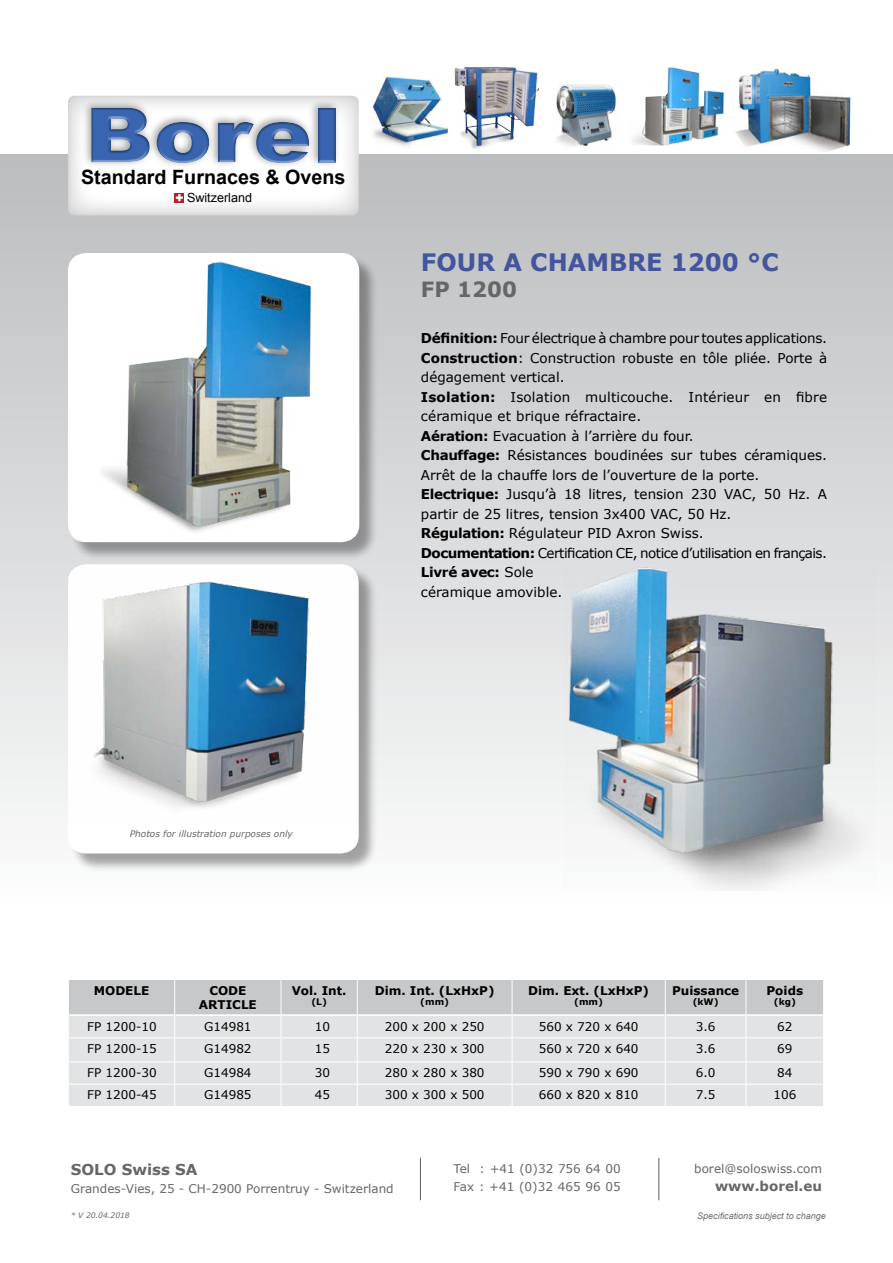
<style>
.page{position:relative;width:893px;height:1263px;background:#fff}
.page>*{position:absolute;margin:0;border:0;box-sizing:border-box;transform-origin:0 0}
.t1{font:700 24px "Verdana";color:#43559e}
.t2{font:700 21px "Verdana";color:#656669}
.t3{font:700 19.8px "Arial";color:#000}
.t4{font:700 15px "Verdana";color:#656669}
.t5{font:13.5px/19.5px "Verdana";color:#000}
.t6{font:700 13.5px "Verdana";color:#656669}
.t7{font:12.6px "Arial";color:#000}
.t8{font:12px "Verdana";color:#000}
.t9{font:12px/18px "Verdana";color:#656669}
.t10{font:700 12px/14.4px "Verdana";color:#000;text-align:center}
.t11{font:italic 9px "Verdana";color:#656669}
.t12{font:italic 9px "Arial";color:#6d6e71}
.t13{font:700 9px "Verdana";color:#000}
.t14{font:italic 7.5px "Verdana";color:#656669}
.s1{font-weight:700}
</style>
<div class="page">
<div style="left:0;top:154px;width:893px;height:752px;background:linear-gradient(to bottom,#babcbf,#fcfcfc)"></div>
<svg style="left:68px;top:96px;width:291px;height:120px"></svg>
<svg style="left:175px;top:193px;width:9px;height:9px"></svg>
<svg style="left:176px;top:194px;width:7px;height:7px"></svg>
<img style="left:74px;top:96px;width:274px;height:75px">
<svg style="left:91px;top:108px;width:244px;height:54px"></svg>
<img style="left:735px;top:66px;width:116px;height:86px">
<img style="left:372px;top:74px;width:74px;height:74px">
<img style="left:629px;top:67px;width:96px;height:88px">
<img style="left:446px;top:67px;width:93px;height:82px">
<img style="left:556px;top:84px;width:60px;height:63px">
<hr style="left:420px;top:1158px;width:1px;height:42px;background:#656669">
<hr style="left:658px;top:1158px;width:1px;height:42px;background:#656669">
<div style="left:70px;top:255px;width:308px;height:306px;background:#000;opacity:.35"></div>
<div style="left:68px;top:253px;width:291px;height:289px;background:#fff;border-radius:18px"></div>
<img style="left:79px;top:253px;width:276px;height:289px">
<div style="left:70px;top:566px;width:307px;height:306px;background:#000;opacity:.35"></div>
<div style="left:68px;top:564px;width:291px;height:289px;background:#fff;border-radius:18px"></div>
<img style="left:68px;top:568px;width:291px;height:256px">
<svg style="left:69px;top:980px;width:754px;height:126px;background:#dbdcde"></svg>
<img style="left:565px;top:566px;width:309px;height:324px">
<h3 class="t3" style="left:81px;top:164px;width:266px">Standard Furnaces &amp; Ovens</h3>
<p class="t7" style="left:187px;top:190px;width:67px">Switzerland</p>
<h1 class="t1" style="left:421px;top:246px;width:359px">FOUR A CHAMBRE 1200 °C</h1>
<h2 class="t2" style="left:421px;top:274px;width:97px">FP 1200</h2>
<p class="t5" style="left:421px;top:328px;width:408px"><span class="s1">Définition:</span> Four électrique à chambre pour toutes applications.<br><span class="s1">Construction</span>: Construction robuste en tôle pliée. Porte à dégagement vertical.<br><span class="s1">Isolation:</span> Isolation multicouche. Intérieur en fibre céramique et brique réfractaire.<br><span class="s1">Aération:</span> Evacuation à l’arrière du four.<br><span class="s1">Chauffage:</span> Résistances boudinées sur tubes céramiques.<br>Arrêt de la chauffe lors de l’ouverture de la porte.<br><span class="s1">Electrique:</span> Jusqu’à 18 litres, tension 230 VAC, 50 Hz. A partir de 25 litres, tension 3x400 VAC, 50 Hz.<br><span class="s1">Régulation:</span> Régulateur PID Axron Swiss.<br><span class="s1">Documentation:</span> Certification CE, notice d’utilisation en français.<br><span class="s1">Livré avec:</span> Sole<br>céramique amovible.</p>
<p class="t11" style="left:130px;top:827px;width:165px">Photos for illustration purposes only</p>
<p class="t10" style="left:94px;top:983px;width:57px">MODELE</p>
<p class="t10" style="left:199px;top:983px;width:59px">CODE<br>ARTICLE</p>
<p class="t10" style="left:292px;top:983px;width:56px">Vol. Int.</p>
<p class="t13" style="left:311px;top:996px;width:17px">(L)</p>
<p class="t10" style="left:375px;top:983px;width:121px">Dim. Int. (LxHxP)</p>
<p class="t13" style="left:420px;top:996px;width:30px">(mm)</p>
<p class="t10" style="left:528px;top:983px;width:122px">Dim. Ext. (LxHxP)</p>
<p class="t13" style="left:574px;top:996px;width:30px">(mm)</p>
<p class="t10" style="left:672px;top:983px;width:69px">Puissance</p>
<p class="t13" style="left:693px;top:996px;width:27px">(kW)</p>
<p class="t10" style="left:766px;top:983px;width:38px">Poids</p>
<p class="t13" style="left:774px;top:996px;width:24px">(kg)</p>
<p class="t8" style="left:87px;top:1018px;width:71px">FP 1200-10</p>
<p class="t8" style="left:204px;top:1018px;width:49px">G14981</p>
<p class="t8" style="left:315px;top:1018px;width:17px">10</p>
<p class="t8" style="left:385px;top:1018px;width:101px">200 x 200 x 250</p>
<p class="t8" style="left:539px;top:1018px;width:101px">560 x 720 x 640</p>
<p class="t8" style="left:696px;top:1018px;width:21px">3.6</p>
<p class="t8" style="left:777px;top:1018px;width:17px">62</p>
<p class="t8" style="left:87px;top:1040px;width:71px">FP 1200-15</p>
<p class="t8" style="left:204px;top:1040px;width:49px">G14982</p>
<p class="t8" style="left:315px;top:1040px;width:17px">15</p>
<p class="t8" style="left:385px;top:1040px;width:101px">220 x 230 x 300</p>
<p class="t8" style="left:539px;top:1040px;width:101px">560 x 720 x 640</p>
<p class="t8" style="left:696px;top:1040px;width:21px">3.6</p>
<p class="t8" style="left:777px;top:1040px;width:17px">69</p>
<p class="t8" style="left:87px;top:1064px;width:71px">FP 1200-30</p>
<p class="t8" style="left:204px;top:1064px;width:49px">G14984</p>
<p class="t8" style="left:315px;top:1064px;width:17px">30</p>
<p class="t8" style="left:385px;top:1064px;width:101px">280 x 280 x 380</p>
<p class="t8" style="left:539px;top:1064px;width:101px">590 x 790 x 690</p>
<p class="t8" style="left:696px;top:1064px;width:21px">6.0</p>
<p class="t8" style="left:777px;top:1064px;width:17px">84</p>
<p class="t8" style="left:87px;top:1087px;width:71px">FP 1200-45</p>
<p class="t8" style="left:204px;top:1087px;width:49px">G14985</p>
<p class="t8" style="left:315px;top:1087px;width:17px">45</p>
<p class="t8" style="left:385px;top:1087px;width:101px">300 x 300 x 500</p>
<p class="t8" style="left:539px;top:1087px;width:101px">660 x 820 x 810</p>
<p class="t8" style="left:696px;top:1087px;width:21px">7.5</p>
<p class="t8" style="left:773px;top:1087px;width:24px">106</p>
<p class="t4" style="left:71px;top:1159px;width:128px">SOLO Swiss SA</p>
<p class="t9" style="left:71px;top:1180px;width:324px">Grandes-Vies, 25 - CH-2900 Porrentruy - Switzerland</p>
<p class="t9" style="left:454px;top:1159px;width:169px">Tel : +41 (0)32 756 64 00<br>Fax : +41 (0)32 465 96 05</p>
<p class="t9" style="left:694px;top:1159px;width:129px">borel@soloswiss.com</p>
<p class="t6" style="left:715px;top:1176px;width:108px">www.borel.eu</p>
<p class="t14" style="left:71px;top:1210px;width:60px">* V 20.04.2018</p>
<p class="t14" style="left:86px;top:1210px;width:23px">03 2</p>
<p class="t14" style="left:125px;top:1210px;width:6px">7</p>
<p class="t12" style="left:697px;top:1210px;width:130px">Specifications subject to change</p>
</div>
